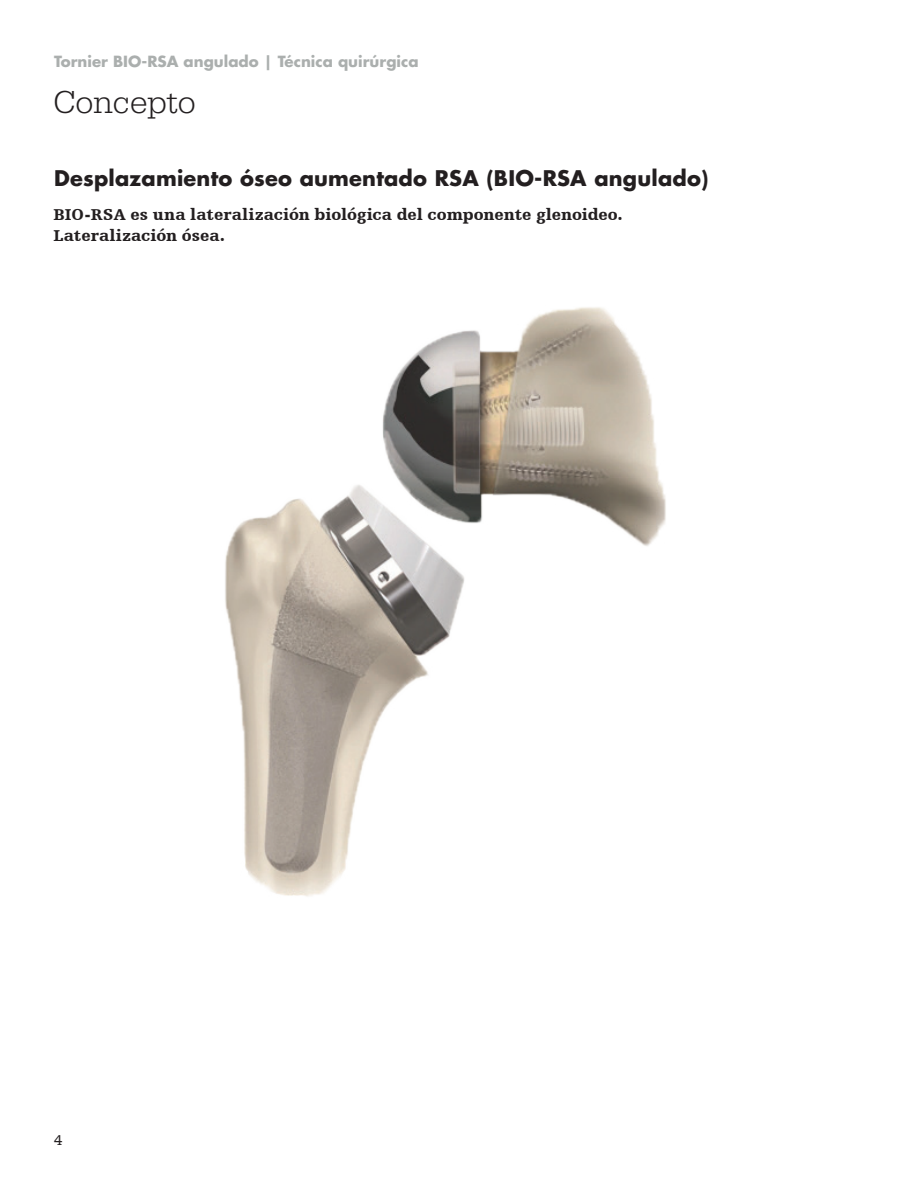
<style>
.page{position:relative;width:918px;height:1188px;background:#fff}
.page>*{position:absolute;margin:0;border:0;box-sizing:border-box;transform-origin:0 0}
.t1{font:300 33px "URW Egyptienne TOT";color:#231f20}
.Page_Header-egypt{font:700 21px "Futura For Stryker";letter-spacing:.01em;color:#231f20}
.Body_copy{font:900 16.5px "Humanist Slabserif 712 BT";color:#231f20}
.t2{font:700 15px "Futura Std";color:#abafae}
.t3{font:15px "Humanist Slabserif 712 BT";color:#231f20}
</style>
<div class="page">
<img style="left:225px;top:307px;width:441px;height:590px">
<p class="t2" style="left:54px;top:51px;width:366px">Tornier BIO-RSA angulado | Técnica quirúrgica</p>
<p class="t1" style="left:53px;top:83px;width:144px">Concepto</p>
<p class="Page_Header-egypt" style="left:54px;top:164px;width:656px">Desplazamiento óseo aumentado RSA (BIO-RSA angulado)</p>
<p class="Body_copy" style="left:53px;top:204px;width:571px">BIO-RSA es una lateralización biológica del componente glenoideo.</p>
<p class="Body_copy" style="left:53px;top:225px;width:173px">Lateralización ósea.</p>
<p class="t3" style="left:54px;top:1131px;width:10px">4</p>
</div>
